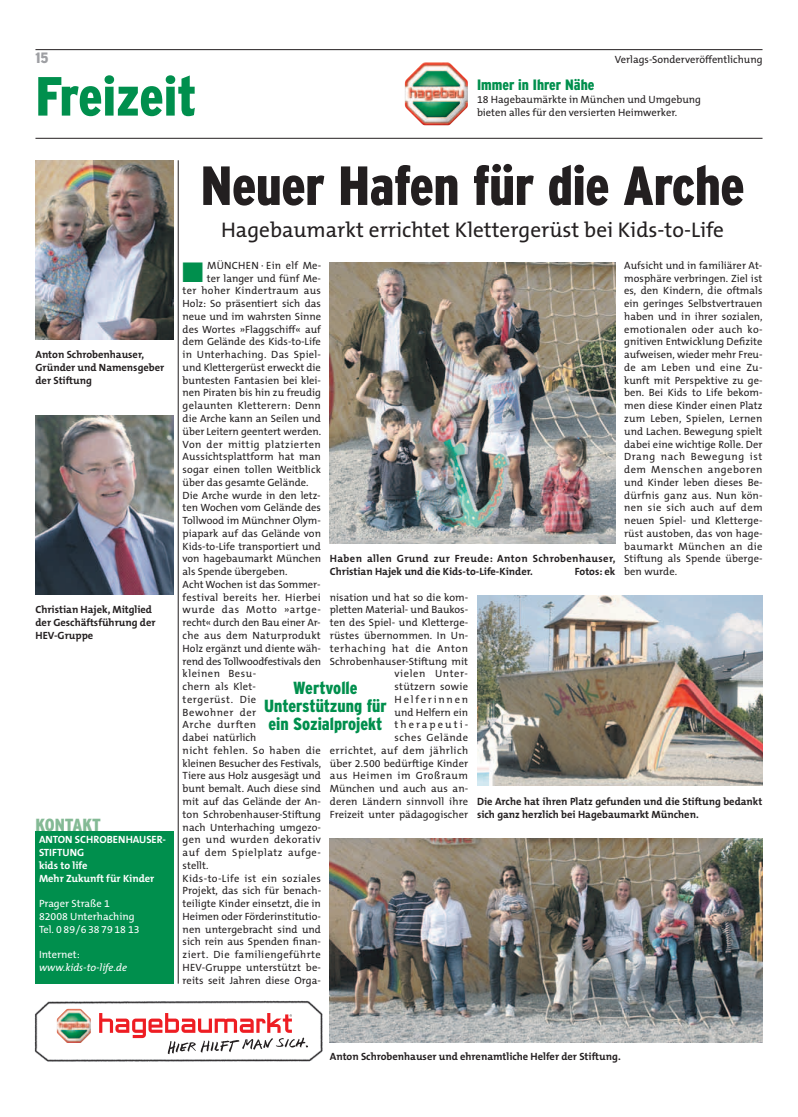
<style>
.page{position:relative;width:798px;height:1117px;background:#fff}
.page>*{position:absolute;margin:0;border:0;box-sizing:border-box;transform-origin:0 0}
.t1{font:900 condensed 55px "Interstate Plus";letter-spacing:-.01em;color:#231f20}
.t2{font:900 condensed 55px "Interstate Plus";color:#008f4d}
.t3{font:28.12px "Zapf Dingbats";color:#008f4d}
.t4{font:21.25px "The Mix B5 Plain";color:#231f20}
.t5{font:900 condensed 17.5px/18.1px "Interstate Plus";color:#008f4d;text-align:center}
.t6{font:900 condensed 17.5px "Interstate Plus";letter-spacing:-.005em;color:#84ba95}
.t7{font:900 condensed 15px "Interstate Plus";color:#008f4d}
.t8{font:900 condensed 15px "Interstate Plus";color:#9e9fa3}
.t9{font:10.5px/12.8px "The Mix B5 Plain";letter-spacing:.005em;color:#231f20}
.t10{font:700 10.5px/12.8px "The Mix B7";color:#231f20}
.t11{font:10.5px "The Mix B5 Plain";letter-spacing:.05em;color:#231f20}
.t12{font:700 10.5px/12.8px "The Mix B7";letter-spacing:.035em;color:#231f20}
.t13{font:10.5px "The Mix B5 Plain";letter-spacing:.03em;color:#231f20}
.t14{font:700 10.5px/12.8px "The Mix B7";color:#fff}
.t15{font:10.5px/12.8px "The Mix B5 Plain";color:#fff}
.t16{font:10.5px "The Mix B5 Plain";letter-spacing:.04em;color:#231f20}
.t17{font:10.5px "The Mix B5 Plain";letter-spacing:.045em;color:#231f20}
.t18{font:10.5px "The Mix B5 Plain";letter-spacing:.025em;color:#231f20}
.t19{font:10.5px "The Mix B5 Plain";letter-spacing:.035em;color:#231f20}
.t20{font:italic 10.5px "The Mix B5 Plain";color:#fff}
</style>
<div class="page">
<hr style="left:35px;top:49px;width:727px;height:1px;background:#231f20">
<hr style="left:178px;top:160px;width:1px;height:823px;background:#231f20">
<hr style="left:35px;top:138px;width:727px;height:1px;background:#231f20">
<img style="left:404px;top:62px;width:64px;height:64px">
<img style="left:448px;top:107px;width:19px;height:18px">
<img style="left:330px;top:262px;width:285px;height:281px">
<img style="left:34px;top:1000px;width:289px;height:62px">
<svg style="left:58px;top:1008px;width:10px;height:9px"></svg>
<svg style="left:99px;top:1012px;width:209px;height:41px"></svg>
<img style="left:477px;top:595px;width:285px;height:190px">
<img style="left:330px;top:838px;width:432px;height:204px">
<img style="left:35px;top:160px;width:139px;height:179px">
<img style="left:35px;top:415px;width:139px;height:179px">
<div style="left:35px;top:831px;width:139px;height:152px;background:#008f4d"></div>
<h3 class="t8" style="left:35px;top:53px;width:15px">15</h3>
<p class="t9" style="left:614px;top:54px;width:149px">Verlags-Sonderveröffentlichung</p>
<h1 class="t2" style="left:35px;top:76px;width:163px">Freizeit</h1>
<h3 class="t7" style="left:477px;top:79px;width:119px">Immer in Ihrer Nähe</h3>
<p class="t9" style="left:477px;top:94px;width:225px">18 Hagebaumärkte in München und Umgebung bieten alles für den versierten Heimwerker.</p>
<p class="t10" style="left:35px;top:349px;width:130px">Anton Schrobenhauser,<br>Gründer und Namensgeber der Stiftung</p>
<p class="t10" style="left:35px;top:604px;width:122px">Christian Hajek, Mitglied der Geschäftsführung der<br>HEV-Gruppe</p>
<h3 class="t6" style="left:35px;top:817px;width:67px">KONTAKT</h3>
<p class="t14" style="left:39px;top:834px;width:128px">ANTON SCHROBENHAUSER-<br>STIFTUNG<br>kids to life<br>Mehr Zukunft für Kinder</p>
<p class="t15" style="left:39px;top:898px;width:102px">Prager Straße 1<br>82008 Unterhaching<br>Tel. 0 89/6 38 79 18 13</p>
<p class="t15" style="left:39px;top:949px;width:42px">Internet:</p>
<p class="t20" style="left:39px;top:962px;width:89px">www.kids-to-life.de</p>
<h1 class="t1" style="left:200px;top:165px;width:545px">Neuer Hafen für die Arche</h1>
<h3 class="t4" style="left:221px;top:221px;width:504px">Hagebaumarkt errichtet Klettergerüst bei Kids-to-Life</h3>
<h2 class="t3" style="left:182px;top:255px;width:23px">■</h2>
<p class="t9" style="left:207px;top:260px;width:115px">MÜNCHEN · Ein elf Me-</p>
<p class="t9" style="left:624px;top:260px;width:140px;text-align:justify">Aufsicht und in familiärer At&shy;mosphäre verbringen. Ziel ist es, den Kindern, die oftmals ein geringes Selbstvertrauen haben und in ihrer sozialen, emotionalen oder auch ko&shy;gnitiven Entwicklung Defizite aufweisen, wieder mehr Freu&shy;de am Leben und eine Zu&shy;kunft mit Perspektive zu ge&shy;ben. Bei Kids to Life bekom&shy;men diese Kinder einen Platz zum Leben, Spielen, Lernen und Lachen. Bewegung spielt dabei eine wichtige Rolle. Der Drang nach Bewegung ist dem Menschen angeboren und Kinder leben dieses Be&shy;dürfnis ganz aus. Nun kön&shy;nen sie sich auch auf dem neuen Spiel- und Kletterge&shy;rüst austoben, das von hage&shy;baumarkt München an die Stiftung als Spende überge&shy;ben wurde.</p>
<p class="t9" style="left:207px;top:272px;width:115px">ter langer und fünf Me-</p>
<p class="t13" style="left:182px;top:286px;width:140px">ter hoher Kindertraum aus</p>
<p class="t9" style="left:182px;top:298px;width:140px">Holz: So präsentiert sich das</p>
<p class="t9" style="left:182px;top:311px;width:140px">neue und im wahrsten Sinne</p>
<p class="t9" style="left:182px;top:323px;width:140px">des Wortes »Flaggschiff« auf</p>
<p class="t9" style="left:182px;top:336px;width:140px">dem Gelände des Kids-to-Life</p>
<p class="t9" style="left:182px;top:349px;width:140px">in Unterhaching. Das Spiel-</p>
<p class="t9" style="left:182px;top:362px;width:140px">und Klettergerüst erweckt die</p>
<p class="t9" style="left:182px;top:375px;width:140px">buntesten Fantasien bei klei-</p>
<p class="t9" style="left:182px;top:387px;width:140px">nen Piraten bis hin zu freudig</p>
<p class="t18" style="left:182px;top:401px;width:140px">gelaunten Kletterern: Denn</p>
<p class="t9" style="left:182px;top:413px;width:140px">die Arche kann an Seilen und</p>
<p class="t9" style="left:182px;top:426px;width:140px">über Leitern geentert werden.</p>
<p class="t17" style="left:182px;top:439px;width:140px">Von der mittig platzierten</p>
<p class="t9" style="left:182px;top:451px;width:140px">Aussichtsplattform hat man</p>
<p class="t9" style="left:182px;top:464px;width:140px">sogar einen tollen Weitblick</p>
<p class="t9" style="left:182px;top:477px;width:127px">über das gesamte Gelände.</p>
<p class="t9" style="left:182px;top:489px;width:140px">Die Arche wurde in den letz-</p>
<p class="t9" style="left:182px;top:502px;width:140px">ten Wochen vom Gelände des</p>
<p class="t9" style="left:182px;top:515px;width:140px">Tollwood im Münchner Olym-</p>
<p class="t9" style="left:182px;top:528px;width:140px">piapark auf das Gelände von</p>
<p class="t9" style="left:182px;top:540px;width:140px">Kids-to-Life transportiert und</p>
<p class="t9" style="left:182px;top:553px;width:140px">von hagebaumarkt München</p>
<p class="t9" style="left:182px;top:566px;width:106px">als Spende übergeben.</p>
<p class="t9" style="left:182px;top:579px;width:139px">Acht Wochen ist das Sommer-</p>
<p class="t13" style="left:182px;top:593px;width:140px">festival bereits her. Hierbei</p>
<p class="t11" style="left:182px;top:605px;width:140px">wurde das Motto »artge-</p>
<p class="t9" style="left:182px;top:617px;width:139px">recht« durch den Bau einer Ar-</p>
<p class="t13" style="left:182px;top:631px;width:140px">che aus dem Naturprodukt</p>
<p class="t9" style="left:182px;top:642px;width:140px">Holz ergänzt und diente wäh-</p>
<p class="t9" style="left:182px;top:655px;width:140px">rend des Tollwoodfestivals den</p>
<p class="t11" style="left:182px;top:669px;width:75px">kleinen Besu-</p>
<p class="t18" style="left:182px;top:682px;width:75px">chern als Klet-</p>
<p class="t11" style="left:182px;top:695px;width:75px">tergerüst. Die</p>
<p class="t11" style="left:182px;top:707px;width:75px">Bewohner der</p>
<p class="t11" style="left:182px;top:720px;width:75px">Arche durften</p>
<p class="t9" style="left:182px;top:732px;width:75px">dabei natürlich</p>
<p class="t17" style="left:182px;top:746px;width:140px">nicht fehlen. So haben die</p>
<p class="t9" style="left:182px;top:757px;width:140px">kleinen Besucher des Festivals,</p>
<p class="t9" style="left:182px;top:770px;width:140px">Tiere aus Holz ausgesägt und</p>
<p class="t9" style="left:182px;top:783px;width:140px">bunt bemalt. Auch diese sind</p>
<p class="t9" style="left:182px;top:795px;width:140px">mit auf das Gelände der An-</p>
<p class="t9" style="left:182px;top:808px;width:140px">ton Schrobenhauser-Stiftung</p>
<p class="t9" style="left:182px;top:821px;width:140px">nach Unterhaching umgezo-</p>
<p class="t16" style="left:182px;top:835px;width:140px">gen und wurden dekorativ</p>
<p class="t11" style="left:182px;top:848px;width:140px">auf dem Spielplatz aufge-</p>
<p class="t9" style="left:182px;top:859px;width:27px">stellt.</p>
<p class="t19" style="left:182px;top:873px;width:140px">Kids-to-Life ist ein soziales</p>
<p class="t9" style="left:182px;top:885px;width:140px">Projekt, das sich für benach-</p>
<p class="t9" style="left:182px;top:898px;width:140px">teiligte Kinder einsetzt, die in</p>
<p class="t9" style="left:182px;top:910px;width:140px">Heimen oder Förderinstitutio-</p>
<p class="t9" style="left:182px;top:923px;width:140px">nen untergebracht sind und</p>
<p class="t9" style="left:182px;top:936px;width:140px">sich rein aus Spenden finan-</p>
<p class="t16" style="left:182px;top:950px;width:140px">ziert. Die familiengeführte</p>
<p class="t9" style="left:182px;top:961px;width:140px">HEV-Gruppe unterstützt be-</p>
<p class="t9" style="left:182px;top:974px;width:140px">reits seit Jahren diese Orga-</p>
<p class="t12" style="left:330px;top:553px;width:287px">Haben allen Grund zur Freude: Anton Schrobenhauser,<br>Christian Hajek und die Kids-to-Life-Kinder.</p>
<p class="t10" style="left:574px;top:566px;width:42px">Fotos: ek</p>
<p class="t9" style="left:330px;top:591px;width:140px;text-align:right">nisation und hat so die kom&shy;pletten Material- und Baukos&shy;ten des Spiel- und Kletterge&shy;rüstes übernommen. In Un&shy;terhaching hat die Anton<br>Schrobenhauser-Stiftung mit vielen Unter-<br>stützern sowie<br>Helferinnen<br>und Helfern ein therapeuti-<br>sches Gelände<br>errichtet, auf dem jährlich über 2.500 bedürftige Kinder aus Heimen im Großraum<br>München und auch aus an&shy;deren Ländern sinnvoll ihre<br>Freizeit unter pädagogischer</p>
<h3 class="t5" style="left:264px;top:679px;width:124px">Wertvolle<br>Unterstützung für ein Sozialprojekt</h3>
<p class="t10" style="left:477px;top:795px;width:287px">Die Arche hat ihren Platz gefunden und die Stiftung bedankt sich ganz herzlich bei Hagebaumarkt München.</p>
<p class="t10" style="left:330px;top:1051px;width:292px">Anton Schrobenhauser und ehrenamtliche Helfer der Stiftung.</p>
</div>
